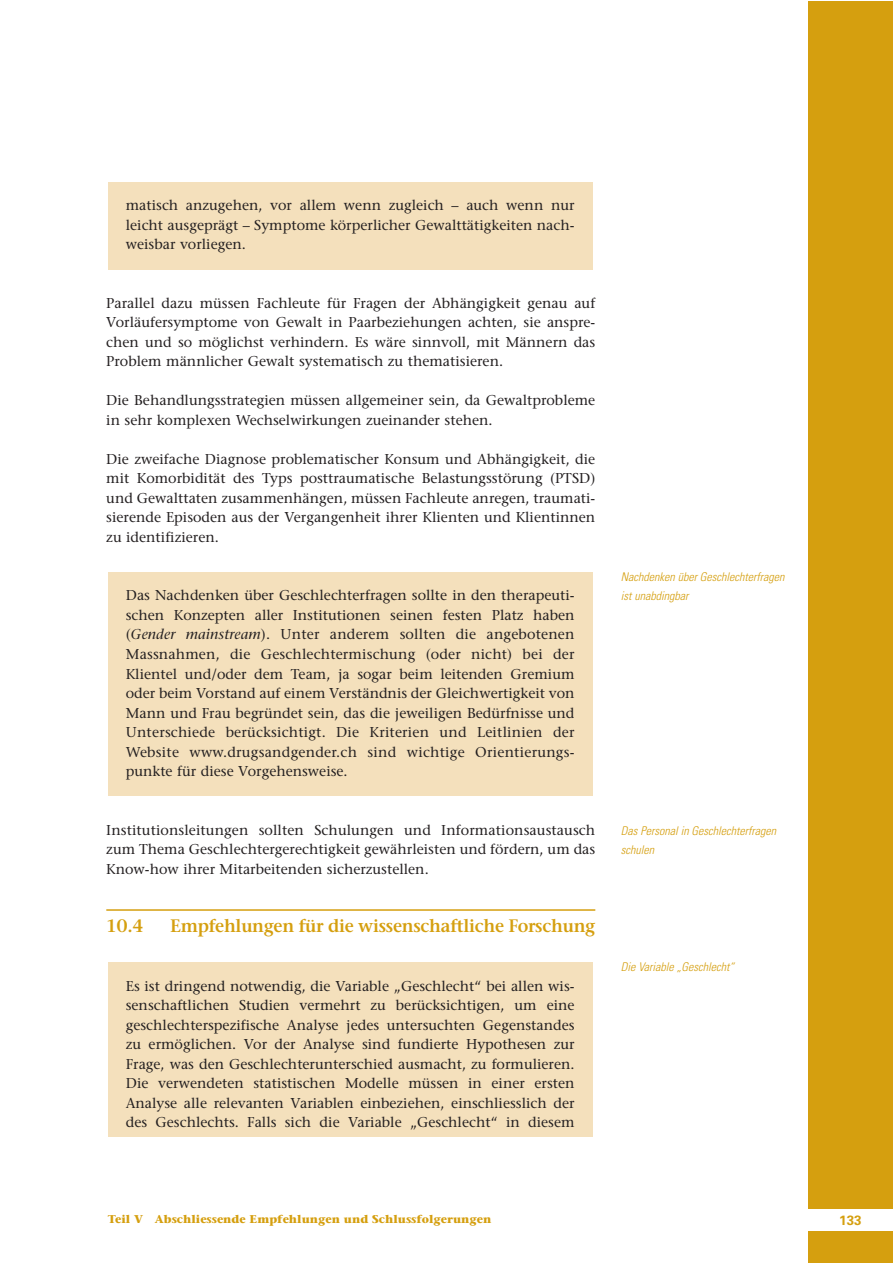
<style>
.page{position:relative;width:893px;height:1263px;background:#fff}
.page>*{position:absolute;margin:0;border:0;box-sizing:border-box;transform-origin:0 0}
.t1{font:600 18px "Stone Serif";letter-spacing:-.02em;color:#d59f0f}
.t2{font:14.25px/19.5px "Stone Serif";color:#231f20;text-align:justify}
.t3{font:700 13.5px "Univers";color:#d59f0f}
.t4{font:italic 300 condensed 12px/19.5px "Univers";color:#d59f0f}
.t5{font:700 11.25px "Stone Serif";color:#d59f0f}
.s1{font-style:italic}
</style>
<div class="page">
<div style="left:808px;top:1px;width:84px;height:1262px;background:#d59f0f"></div>
<div style="left:808px;top:1209px;width:84px;height:21px;background:#fff"></div>
<hr style="left:106px;top:909px;width:489px;height:2px;background:#d59f0f">
<div style="left:108px;top:962px;width:485px;height:175px;background:#f4e0bc"></div>
<div style="left:108px;top:572px;width:485px;height:223px;background:#f4e0bc"></div>
<div style="left:108px;top:182px;width:485px;height:88px;background:#f4e0bc"></div>
<p class="t2" style="left:126px;top:197px;width:450px">matisch anzugehen, vor allem wenn zugleich – auch wenn nur leicht ausgeprägt – Symptome körperlicher Gewalttätigkeiten nach&shy;weisbar vorliegen.</p>
<p class="t2" style="left:106px;top:295px;width:491px">Parallel dazu müssen Fachleute für Fragen der Abhängigkeit genau auf Vorläufersymptome von Gewalt in Paarbeziehungen achten, sie anspre&shy;chen und so möglichst verhindern. Es wäre sinnvoll, mit Männern das Problem männlicher Gewalt systematisch zu thematisieren.</p>
<p class="t2" style="left:106px;top:392px;width:491px">Die Behandlungsstrategien müssen allgemeiner sein, da Gewaltprobleme in sehr komplexen Wechselwirkungen zueinander stehen.</p>
<p class="t2" style="left:106px;top:451px;width:491px">Die zweifache Diagnose problematischer Konsum und Abhängigkeit, die mit Komorbidität des Typs posttraumatische Belastungsstörung (PTSD) und Gewalttaten zusammenhängen, müssen Fachleute anregen, traumati&shy;sierende Episoden aus der Vergangenheit ihrer Klienten und Klientinnen zu identifizieren.</p>
<p class="t2" style="left:126px;top:587px;width:450px">Das Nachdenken über Geschlechterfragen sollte in den therapeuti&shy;schen Konzepten aller Institutionen seinen festen Platz haben (<span class="s1">Gender mainstream</span>). Unter anderem sollten die angebotenen Massnahmen, die Geschlechtermischung (oder nicht) bei der Klientel und/oder dem Team, ja sogar beim leitenden Gremium oder beim Vorstand auf einem Verständnis der Gleichwertigkeit von Mann und Frau begründet sein, das die jeweiligen Bedürfnisse und Unterschiede berücksichtigt. Die Kriterien und Leitlinien der Website www.drugsandgender.ch sind wichtige Orientierungs&shy;punkte für diese Vorgehensweise.</p>
<p class="t2" style="left:106px;top:821px;width:491px">Institutionsleitungen sollten Schulungen und Informationsaustausch zum Thema Geschlechtergerechtigkeit gewährleisten und fördern, um das Know-how ihrer Mitarbeitenden sicherzustellen.</p>
<p class="t1" style="left:106px;top:919px;width:39px">10.4</p>
<p class="t1" style="left:170px;top:919px;width:427px">Empfehlungen für die wissenschaftliche Forschung</p>
<p class="t2" style="left:126px;top:977px;width:450px">Es ist dringend notwendig, die Variable „Geschlecht“ bei allen wis&shy;senschaftlichen Studien vermehrt zu berücksichtigen, um eine geschlechterspezifische Analyse jedes untersuchten Gegenstandes zu ermöglichen. Vor der Analyse sind fundierte Hypothesen zur Frage, was den Geschlechterunterschied ausmacht, zu formulieren.<br>Die verwendeten statistischen Modelle müssen in einer ersten Analyse alle relevanten Variablen einbeziehen, einschliesslich der des Geschlechts. Falls sich die Variable „Geschlecht“ in diesem</p>
<p class="t4" style="left:621px;top:568px;width:165px">Nachdenken über Geschlechterfragen ist unabdingbar</p>
<p class="t4" style="left:621px;top:822px;width:157px">Das Personal in Geschlechterfragen schulen</p>
<p class="t4" style="left:621px;top:958px;width:115px">Die Variable „Geschlecht“</p>
<p class="t5" style="left:108px;top:1215px;width:385px">Teil V Abschliessende Empfehlungen und Schlussfolgerungen</p>
<p class="t3" style="left:839px;top:1215px;width:24px">133</p>
</div>
